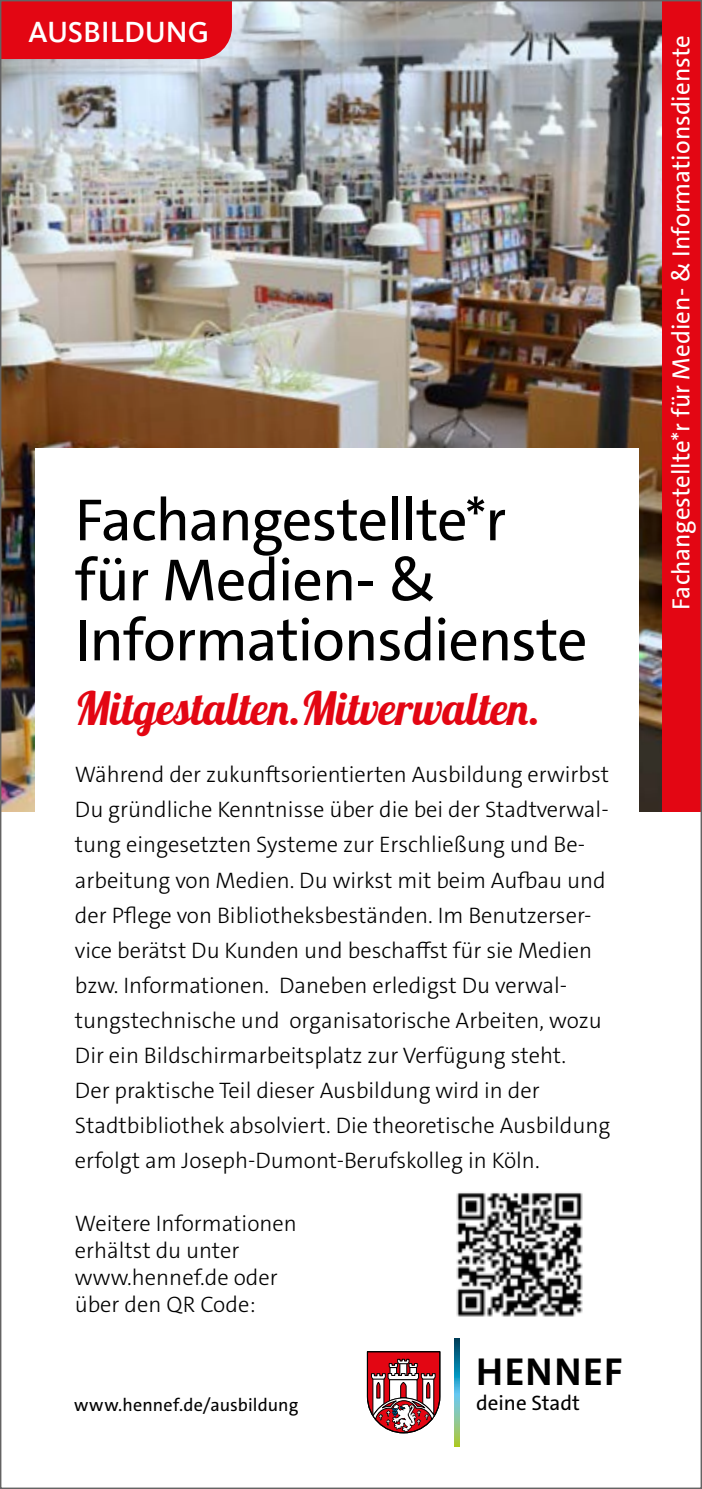
<style>
.page{position:relative;width:702px;height:1489px;background:#fff}
.page>*{position:absolute;margin:0;border:0;box-sizing:border-box;transform-origin:0 0}
.t1{font:60px/60px "The Sans";letter-spacing:-.02em;color:#000}
.t2{font:45px "Lobster";color:#e30613}
.t3{font:700 39.25px "The Sans";letter-spacing:.045em;color:#000}
.t4{font:500 30px "Kievit";letter-spacing:-.005em;color:#fff}
.t5{font:25px "The Sans";color:#fff}
.t6{font:300 22.5px/35px "The Sans";color:#000}
.t7{font:21px "The Sans";color:#000}
.t8{font:18px "The Sans";letter-spacing:.01em;color:#000}
</style>
<div class="page">
<img style="left:2px;top:2px;width:660px;height:809px">
<div style="left:35px;top:448px;width:604px;height:628px;background:#fff"></div>
<div style="left:2px;top:2px;width:230px;height:57px;background:#e30613"></div>
<div style="left:662px;top:0;width:40px;height:811px;background:#e30613"></div>
<svg style="left:366px;top:1351px;width:75px;height:83px"></svg>
<svg style="left:454px;top:1338px;width:6px;height:108px"></svg>
<img style="left:456px;top:1192px;width:127px;height:125px">
<h3 class="t4" style="left:28px;top:15px;width:182px">AUSBILDUNG</h3>
<h1 class="t1" style="left:75px;top:490px;width:514px">Fachangestellte*r für Medien- &amp;<br>Informationsdienste</h1>
<h2 class="t2" style="left:75px;top:680px;width:467px">Mitgestalten.Mitverwalten.</h2>
<p class="t6" style="left:75px;top:757px;width:537px">Während der zukunftsorientierten Ausbildung erwirbst Du gründliche Kenntnisse über die bei der Stadtverwal&shy;tung eingesetzten Systeme zur Erschließung und Be&shy;arbeitung von Medien. Du wirkst mit beim Aufbau und der Pflege von Bibliotheksbeständen. Im Benutzerser&shy;vice berätst Du Kunden und beschaffst für sie Medien bzw. Informationen. Daneben erledigst Du verwal&shy;tungstechnische und organisatorische Arbeiten, wozu Dir ein Bildschirmarbeitsplatz zur Verfügung steht.<br>Der praktische Teil dieser Ausbildung wird in der Stadtbibliothek absolviert. Die theoretische Ausbildung erfolgt am Joseph-Dumont-Berufskolleg in Köln.</p>
<p class="t6" style="left:75px;top:1210px;width:224px;line-height:27px">Weitere Informationen erhältst du unter www.hennef.de oder über den QR Code:</p>
<p class="t8" style="left:74px;top:1392px;width:226px">www.hennef.de/ausbildung</p>
<h3 class="t3" style="left:476px;top:1346px;width:148px">HENNEF</h3>
<p class="t7" style="left:476px;top:1389px;width:105px">deine Stadt</p>
<p class="t5" style="left:665px;top:609px;width:576px;rotate:-90deg">Fachangestellte*r für Medien- &amp; Informationsdienste</p>
</div>
